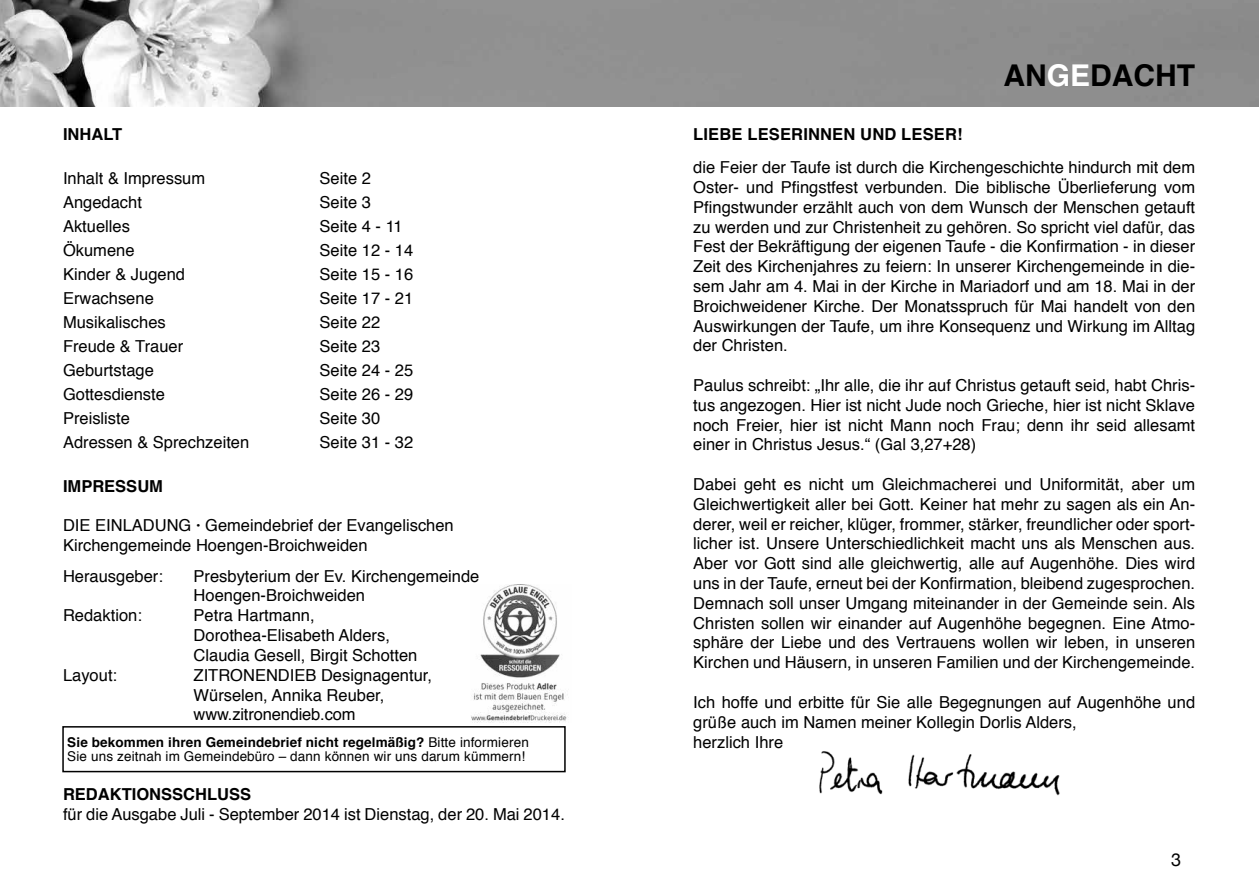
<style>
.page{position:relative;width:1259px;height:893px;background:#fff}
.page>*{position:absolute;margin:0;border:0;box-sizing:border-box;transform-origin:0 0}
.t1{font:700 30px "Helvetica";color:#000}
.t2{font:18px "Helvetica Neue";color:#000}
.t3{font:16.5px/19.8px "Helvetica";color:#000}
.t4{font:700 16.5px "Helvetica";color:#000}
.t5{font:13.5px/13.5px "Helvetica";letter-spacing:.01em;color:#000}
.s1{font-weight:700}
.s2{color:#fff}
</style>
<div class="page">
<img style="left:0;top:0;width:1259px;height:106px">
<img style="left:819px;top:751px;width:241px;height:45px">
<div style="left:62px;top:726px;width:504px;height:46px;border:2px solid #000"></div>
<img style="left:471px;top:585px;width:97px;height:137px">
<p class="t4" style="left:63px;top:121px;width:61px">INHALT</p>
<p class="t3" style="left:63px;top:169px;width:144px">Inhalt &amp; Impressum</p>
<p class="t3" style="left:320px;top:169px;width:53px">Seite 2</p>
<p class="t3" style="left:63px;top:193px;width:80px">Angedacht</p>
<p class="t3" style="left:320px;top:193px;width:53px">Seite 3</p>
<p class="t3" style="left:63px;top:217px;width:68px">Aktuelles</p>
<p class="t3" style="left:320px;top:217px;width:85px">Seite 4 - 11</p>
<p class="t3" style="left:63px;top:241px;width:73px">Ökumene</p>
<p class="t3" style="left:320px;top:241px;width:95px">Seite 12 - 14</p>
<p class="t3" style="left:63px;top:265px;width:123px">Kinder &amp; Jugend</p>
<p class="t3" style="left:320px;top:265px;width:95px">Seite 15 - 16</p>
<p class="t3" style="left:63px;top:289px;width:92px">Erwachsene</p>
<p class="t3" style="left:320px;top:289px;width:95px">Seite 17 - 21</p>
<p class="t3" style="left:63px;top:313px;width:104px">Musikalisches</p>
<p class="t3" style="left:320px;top:313px;width:62px">Seite 22</p>
<p class="t3" style="left:63px;top:337px;width:122px">Freude &amp; Trauer</p>
<p class="t3" style="left:320px;top:337px;width:62px">Seite 23</p>
<p class="t3" style="left:63px;top:361px;width:92px">Geburtstage</p>
<p class="t3" style="left:320px;top:361px;width:95px">Seite 24 - 25</p>
<p class="t3" style="left:63px;top:385px;width:103px">Gottesdienste</p>
<p class="t3" style="left:320px;top:385px;width:95px">Seite 26 - 29</p>
<p class="t3" style="left:63px;top:409px;width:68px">Preisliste</p>
<p class="t3" style="left:320px;top:409px;width:62px">Seite 30</p>
<p class="t3" style="left:63px;top:433px;width:188px">Adressen &amp; Sprechzeiten</p>
<p class="t3" style="left:320px;top:433px;width:95px">Seite 31 - 32</p>
<p class="t4" style="left:63px;top:473px;width:101px">IMPRESSUM</p>
<p class="t3" style="left:63px;top:516px;width:392px">DIE EINLADUNG <span class="s1">·</span> Gemeindebrief der Evangelischen<br>Kirchengemeinde Hoengen-Broichweiden</p>
<p class="t3" style="left:63px;top:566px;width:101px">Herausgeber:</p>
<p class="t3" style="left:194px;top:566px;width:287px">Presbyterium der Ev. Kirchengemeinde<br>Hoengen-Broichweiden</p>
<p class="t3" style="left:63px;top:606px;width:80px">Redaktion:</p>
<p class="t3" style="left:194px;top:606px;width:225px">Petra Hartmann,<br>Dorothea-Elisabeth Alders,<br>Claudia Gesell, Birgit Schotten</p>
<p class="t3" style="left:63px;top:665px;width:56px">Layout:</p>
<p class="t3" style="left:194px;top:665px;width:240px">ZITRONENDIEB Designagentur,<br>Würselen, Annika Reuber, www.zitronendieb.com</p>
<p class="t5" style="left:67px;top:736px;width:463px"><span class="s1">Sie bekommen ihren Gemeindebrief nicht regelmäßig?</span> Bitte informieren<br>Sie uns zeitnah im Gemeindebüro – dann können wir uns darum kümmern!</p>
<p class="t4" style="left:63px;top:781px;width:189px">REDAKTIONSSCHLUSS</p>
<p class="t3" style="left:63px;top:805px;width:503px">für die Ausgabe Juli - September 2014 ist Dienstag, der 20. Mai 2014.</p>
<h1 class="t1" style="left:1003px;top:52px;width:193px">AN<span class="s2">GE</span>DACHT</h1>
<p class="t4" style="left:693px;top:121px;width:271px">LIEBE LESERINNEN UND LESER!</p>
<p class="t3" style="left:693px;top:158px;width:503px;text-align:justify">die Feier der Taufe ist durch die Kirchengeschichte hindurch mit dem Oster- und Pfingstfest verbunden. Die biblische Überlieferung vom Pfingstwunder erzählt auch von dem Wunsch der Menschen getauft zu werden und zur Christenheit zu gehören. So spricht viel dafür, das Fest der Bekräftigung der eigenen Taufe - die Konfirmation - in dieser Zeit des Kirchenjahres zu feiern: In unserer Kirchengemeinde in die&shy;sem Jahr am 4. Mai in der Kirche in Mariadorf und am 18. Mai in der Broichweidener Kirche. Der Monatsspruch für Mai handelt von den Auswirkungen der Taufe, um ihre Konsequenz und Wirkung im Alltag der Christen.</p>
<p class="t3" style="left:693px;top:376px;width:503px;text-align:justify">Paulus schreibt: „Ihr alle, die ihr auf Christus getauft seid, habt Chris&shy;tus angezogen. Hier ist nicht Jude noch Grieche, hier ist nicht Sklave noch Freier, hier ist nicht Mann noch Frau; denn ihr seid allesamt einer in Christus Jesus.“ (Gal 3,27+28)</p>
<p class="t3" style="left:693px;top:475px;width:503px;text-align:justify">Dabei geht es nicht um Gleichmacherei und Uniformität, aber um Gleichwertigkeit aller bei Gott. Keiner hat mehr zu sagen als ein An&shy;derer, weil er reicher, klüger, frommer, stärker, freundlicher oder sport&shy;licher ist. Unsere Unterschiedlichkeit macht uns als Menschen aus.<br>Aber vor Gott sind alle gleichwertig, alle auf Augenhöhe. Dies wird uns in der Taufe, erneut bei der Konfirmation, bleibend zugesprochen.<br>Demnach soll unser Umgang miteinander in der Gemeinde sein. Als Christen sollen wir einander auf Augenhöhe begegnen. Eine Atmo&shy;sphäre der Liebe und des Vertrauens wollen wir leben, in unseren Kirchen und Häusern, in unseren Familien und der Kirchengemeinde.</p>
<p class="t3" style="left:693px;top:693px;width:503px">Ich hoffe und erbitte für Sie alle Begegnungen auf Augenhöhe und grüße auch im Namen meiner Kollegin Dorlis Alders,<br>herzlich Ihre</p>
<p class="t2" style="left:1171px;top:846px;width:12px">3</p>
</div>
